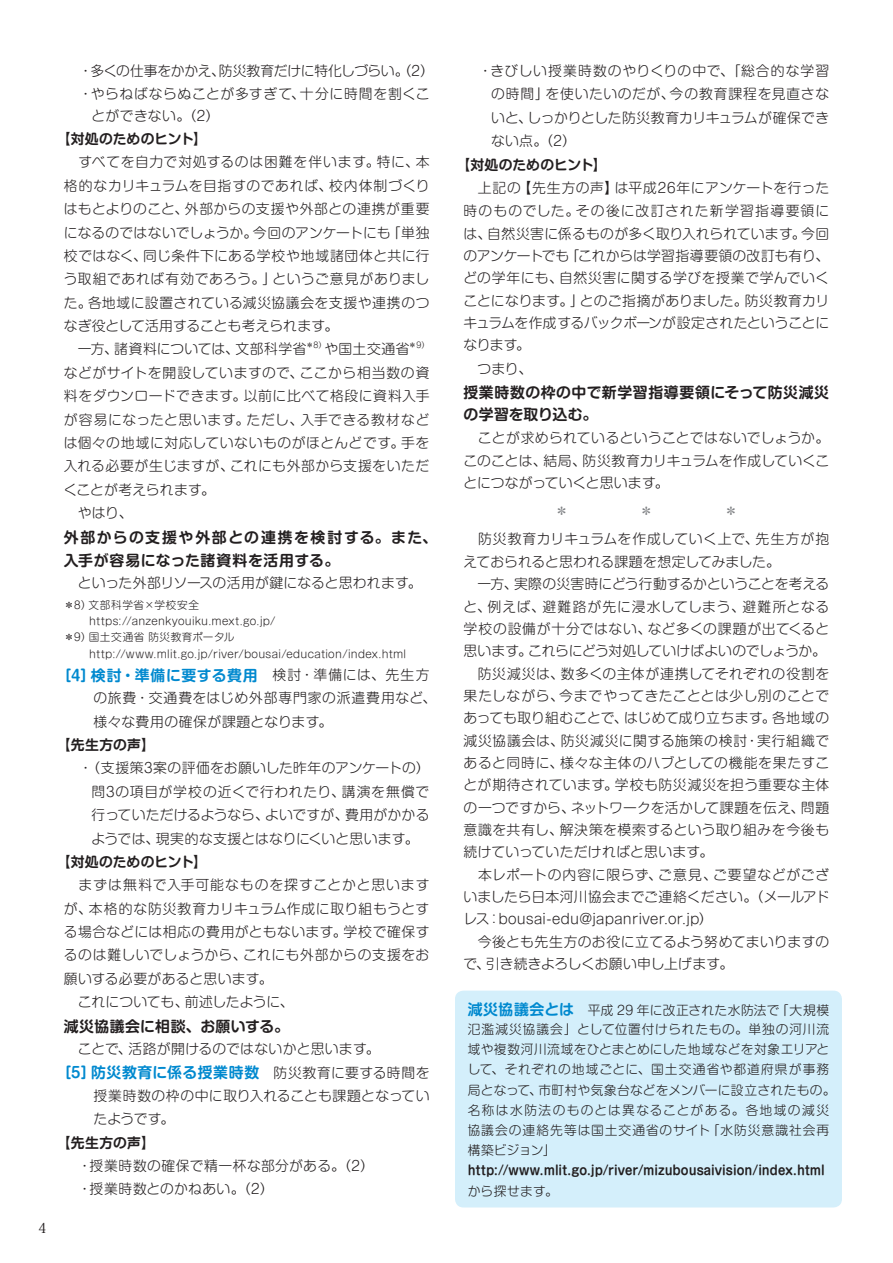
<style>
.page{position:relative;width:893px;height:1263px;background:#fff}
.page>*{position:absolute;margin:0;border:0;box-sizing:border-box;transform-origin:0 0}
.t1{font:700 14.85px "Shin M Go Pro De";letter-spacing:.035em;color:#0089cf}
.t2{font:700 14.85px/23.4px "Shin M Go Pro De";letter-spacing:.07em;color:#231f20}
.t3{font:700 14.85px/22.4px "Shin M Go Pro De";letter-spacing:.04em;color:#231f20}
.t4{font:700 14.85px "Shin M Go Pro De";letter-spacing:.02em;color:#231f20}
.t5{font:300 13.8px/23.4px "Shin M Go Pro";letter-spacing:.02em;color:#231f20;text-align:justify}
.t6{font:700 13.8px "Shin M Go Pro De";letter-spacing:-.005em;color:#231f20}
.t7{font:300 13.8px/23.4px "Shin M Go Pro";letter-spacing:.04em;color:#231f20}
.t8{font:300 13.8px/21.3px "Shin M Go Pro";letter-spacing:.05em;color:#231f20}
.t9{font:300 13.8px "Shin M Go Pro";letter-spacing:-.025em;color:#231f20}
.t10{font:300 13.8px "Shin M Go Pro";letter-spacing:-.01em;color:#231f20}
.t11{font:13.8px "Koz Min Pro";color:#231f20}
.t12{font:300 12.75px/20.1px "Shin M Go Pro";letter-spacing:.05em;color:#231f20}
.t13{font:700 12.75px "Shin M Go Pro De";letter-spacing:-.005em;color:#231f20;scale:.91 1}
.t14{font:300 10.65px "Shin M Go Pro";letter-spacing:.03em;color:#231f20}
.t15{font:300 10.65px "Shin M Go Pro";letter-spacing:.065em;color:#231f20}
.t16{font:300 8.1px "Shin M Go Pro";color:#231f20}
.s1{font-family:"Shin M Go Pro";font-weight:300;font-size:13.8px;color:#231f20}
.s2{font-family:"Shin M Go Pro De";font-weight:700;font-size:14.85px;color:#0089cf}
</style>
<div class="page">
<div style="left:455px;top:990px;width:387px;height:217px;background:#d4effb;border-radius:9px"></div>
<p class="t11" style="left:38px;top:1218px;width:10px">4</p>
<p class="t9" style="left:79px;top:60px;width:357px">・多くの仕事をかかえ、防災教育だけに特化しづらい。（2）</p>
<p class="t8" style="left:91px;top:82px;width:340px;text-indent:-13px">・やらねばならぬことが多すぎて、十分に時間を割くことができない。（2）</p>
<p class="t6" style="left:57px;top:128px;width:152px">【対処のためのヒント】</p>
<p class="t5" style="left:64px;top:149px;width:367px">　すべてを自力で対処するのは困難を伴います。特に、本格的なカリキュラムを目指すのであれば、校内体制づくりはもとよりのこと、外部からの支援や外部との連携が重要になるのではないでしょうか。今回のアンケートにも「単独校ではなく、同じ条件下にある学校や地域諸団体と共に行う取組であれば有効であろう。」というご意見がありました。各地域に設置されている減災協議会を支援や連携のつなぎ役として活用することも考えられます。</p>
<p class="t5" style="left:64px;top:336px;width:244px">　一方、諸資料については、文部科学省</p>
<p class="t16" style="left:306px;top:338px;width:22px">＊8）</p>
<p class="t5" style="left:324px;top:336px;width:87px">や国土交通省</p>
<p class="t16" style="left:409px;top:338px;width:22px">＊9）</p>
<p class="t5" style="left:64px;top:359px;width:367px">などがサイトを開設していますので、ここから相当数の資料をダウンロードできます。以前に比べて格段に資料入手が容易になったと思います。ただし、入手できる教材などは個々の地域に対応していないものがほとんどです。手を入れる必要が生じますが、これにも外部から支援をいただくことが考えられます。</p>
<p class="t5" style="left:64px;top:500px;width:70px">　やはり、</p>
<p class="t2" style="left:64px;top:523px;width:375px">外部からの支援や外部との連携を検討する。また、入手が容易になった諸資料を活用する。</p>
<p class="t5" style="left:64px;top:570px;width:359px">　といった外部リソースの活用が鍵になると思われます。</p>
<p class="t15" style="left:64px;top:596px;width:137px">＊8）文部科学省×学校安全</p>
<p class="t14" style="left:89px;top:612px;width:188px">https://anzenkyouiku.mext.go.jp/</p>
<p class="t14" style="left:64px;top:628px;width:172px">＊9）国土交通省 防災教育ポータル</p>
<p class="t14" style="left:89px;top:646px;width:318px">http://www.mlit.go.jp/river/bousai/education/index.html</p>
<p class="t1" style="left:56px;top:663px;width:375px">［4］検討・準備に要する費用<span class="s1">　検討・準備には、先生方</span></p>
<p class="t7" style="left:94px;top:685px;width:344px">の旅費・交通費をはじめ外部専門家の派遣費用など、様々な費用の確保が課題となります。</p>
<p class="t6" style="left:57px;top:733px;width:99px">【先生方の声】</p>
<p class="t5" style="left:91px;top:755px;width:340px;text-indent:-13px">・（支援策3案の評価をお願いした昨年のアンケートの）問3の項目が学校の近くで行われたり、講演を無償で行っていただけるようなら、よいですが、費用がかかるようでは、現実的な支援とはなりにくいと思います。</p>
<p class="t6" style="left:57px;top:850px;width:152px">【対処のためのヒント】</p>
<p class="t5" style="left:64px;top:872px;width:367px">　まずは無料で入手可能なものを探すことかと思いますが、本格的な防災教育カリキュラム作成に取り組もうとする場合などには相応の費用がともないます。学校で確保するのは難しいでしょうから、これにも外部からの支援をお願いする必要があると思います。</p>
<p class="t10" style="left:64px;top:991px;width:231px">　これについても、前述したように、</p>
<p class="t4" style="left:64px;top:1014px;width:227px">減災協議会に相談、お願いする。</p>
<p class="t5" style="left:64px;top:1035px;width:317px">　ことで、活路が開けるのではないかと思います。</p>
<p class="t1" style="left:56px;top:1061px;width:375px">［5］防災教育に係る授業時数<span class="s1">　防災教育に要する時間を</span></p>
<p class="t5" style="left:94px;top:1082px;width:337px">授業時数の枠の中に取り入れることも課題となっていたようです。</p>
<p class="t6" style="left:57px;top:1131px;width:99px">【先生方の声】</p>
<p class="t5" style="left:64px;top:1152px;width:312px">　・授業時数の確保で精一杯な部分がある。（2）</p>
<p class="t5" style="left:64px;top:1176px;width:211px">　・授業時数とのかねあい。（2）</p>
<p class="t5" style="left:491px;top:57px;width:340px;text-indent:-13px">・きびしい授業時数のやりくりの中で、「総合的な学習の時間」を使いたいのだが、今の教育課程を見直さないと、しっかりとした防災教育カリキュラムが確保できない点。（2）</p>
<p class="t6" style="left:457px;top:153px;width:152px">【対処のためのヒント】</p>
<p class="t5" style="left:463px;top:175px;width:367px;line-height:22.5px;text-indent:14px">上記の【先生方の声】は平成26年にアンケートを行った時のものでした。その後に改訂された新学習指導要領には、自然災害に係るものが多く取り入れられています。今回のアンケートでも「これからは学習指導要領の改訂も有り、どの学年にも、自然災害に関する学びを授業で学んでいくことになります。」とのご指摘がありました。防災教育カリキュラムを作成するバックボーンが設定されたということになります。</p>
<p class="t5" style="left:478px;top:355px;width:56px">つまり、</p>
<p class="t3" style="left:463px;top:379px;width:367px">授業時数の枠の中で新学習指導要領にそって防災減災の学習を取り込む。</p>
<p class="t5" style="left:463px;top:424px;width:367px;line-height:22.8px;text-indent:14px">ことが求められているということではないでしょうか。このことは、結局、防災教育カリキュラムを作成していくことにつながっていくと思います。</p>
<p class="t5" style="left:463px;top:525px;width:367px;text-indent:15px">防災教育カリキュラムを作成していく上で、先生方が抱えておられると思われる課題を想定してみました。</p>
<p class="t5" style="left:463px;top:571px;width:367px;line-height:22.4px">　一方、実際の災害時にどう行動するかということを考えると、例えば、避難路が先に浸水してしまう、避難所となる学校の設備が十分ではない、など多くの課題が出てくると思います。これらにどう対処していけばよいのでしょうか。</p>
<p class="t5" style="left:463px;top:661px;width:367px;line-height:22.4px">　防災減災は、数多くの主体が連携してそれぞれの役割を果たしながら、今までやってきたこととは少し別のことであっても取り組むことで、はじめて成り立ちます。各地域の減災協議会は、防災減災に関する施策の検討・実行組織であると同時に、様々な主体のハブとしての機能を果たすことが期待されています。学校も防災減災を担う重要な主体の一つですから、ネットワークを活かして課題を伝え、問題意識を共有し、解決策を模索するという取り組みを今後も続けていっていただければと思います。</p>
<p class="t5" style="left:463px;top:862px;width:367px;line-height:22.4px">　本レポートの内容に限らず、ご意見、ご要望などがございましたら日本河川協会までご連絡ください。（メールアドレス：bousai-edu@japanriver.or.jp）</p>
<p class="t5" style="left:463px;top:929px;width:367px;line-height:22.4px">　今後とも先生方のお役に立てるよう努めてまいりますので、引き続きよろしくお願い申し上げます。</p>
<p class="t12" style="left:468px;top:998px;width:369px"><span class="s2">減災協議会とは</span> 平成 29 年に改正された水防法で「大規模氾濫減災協議会」として位置付けられたもの。単独の河川流域や複数河川流域をひとまとめにした地域などを対象エリアとして、それぞれの地域ごとに、国土交通省や都道府県が事務局となって、市町村や気象台などをメンバーに設立されたもの。名称は水防法のものとは異なることがある。各地域の減災協議会の連絡先等は国土交通省のサイト「水防災意識社会再構築ビジョン」</p>
<p class="t13" style="left:468px;top:1160px;width:394px">http://www.mlit.go.jp/river/mizubousaivision/index.html</p>
<p class="t12" style="left:468px;top:1180px;width:92px">から探せます。</p>
</div>
